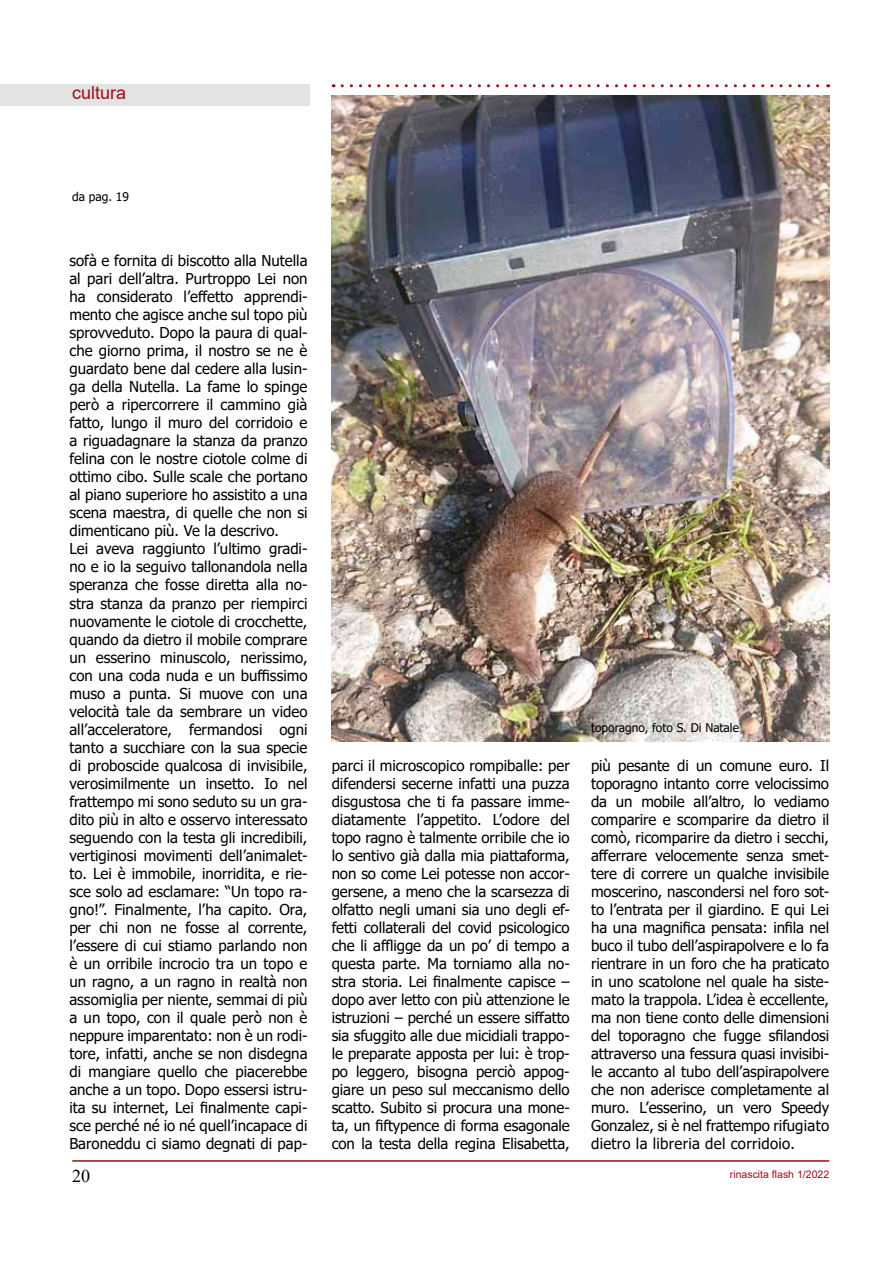
<style>
.page{position:relative;width:893px;height:1263px;background:#fff}
.page>*{position:absolute;margin:0;border:0;box-sizing:border-box;transform-origin:0 0}
.t1{font:18px "Arial";color:#a10c16}
.t2{font:18px "Times New Roman";color:#000}
.t3{font:15px/18px "Tahoma";color:#000;text-align:justify}
.t4{font:12px "Tahoma";color:#000}
.t5{font:10.5px "Arial";color:#a10c16}
</style>
<div class="page">
<svg style="left:342px;top:84px;width:487px;height:3px"></svg>
<hr style="left:72px;top:1160px;width:757px;height:2px;background:#a10c16">
<div style="left:0;top:84px;width:310px;height:21px;background:#e3e3e4"></div>
<img style="left:332px;top:96px;width:497px;height:645px">
<p class="t1" style="left:72px;top:80px;width:56px">cultura</p>
<p class="t4" style="left:72px;top:188px;width:58px">da pag. 19</p>
<p class="t3" style="left:69px;top:253px;width:240px;text-align:left">sofà e fornita di biscotto alla Nutella al pari dell’altra. Purtroppo Lei non ha considerato l’effetto apprendi&shy;mento che agisce anche sul topo più sprovveduto. Dopo la paura di qual&shy;che giorno prima, il nostro se ne è guardato bene dal cedere alla lusin&shy;ga della Nutella. La fame lo spinge però a ripercorrere il cammino già fatto, lungo il muro del corridoio e a riguadagnare la stanza da pranzo felina con le nostre ciotole colme di ottimo cibo. Sulle scale che portano al piano superiore ho assistito a una scena maestra, di quelle che non si dimenticano più. Ve la descrivo.<br>Lei aveva raggiunto l’ultimo gradi&shy;no e io la seguivo tallonandola nella speranza che fosse diretta alla no&shy;stra stanza da pranzo per riempirci nuovamente le ciotole di crocchette, quando da dietro il mobile comprare un esserino minuscolo, nerissimo, con una coda nuda e un buffissimo muso a punta. Si muove con una velocità tale da sembrare un video all’acceleratore, fermandosi ogni tanto a succhiare con la sua specie di proboscide qualcosa di invisibile, verosimilmente un insetto. Io nel frattempo mi sono seduto su un gra&shy;dito più in alto e osservo interessato seguendo con la testa gli incredibili, vertiginosi movimenti dell’animalet&shy;to. Lei è immobile, inorridita, e rie&shy;sce solo ad esclamare: “Un topo ra&shy;gno!”. Finalmente, l’ha capito. Ora, per chi non ne fosse al corrente, l’essere di cui stiamo parlando non è un orribile incrocio tra un topo e un ragno, a un ragno in realtà non assomiglia per niente, semmai di più a un topo, con il quale però non è neppure imparentato: non è un rodi&shy;tore, infatti, anche se non disdegna di mangiare quello che piacerebbe anche a un topo. Dopo essersi istru&shy;ita su internet, Lei finalmente capi&shy;sce perché né io né quell’incapace di Baroneddu ci siamo degnati di pap-</p>
<p class="t2" style="left:72px;top:1163px;width:19px">20</p>
<p class="t4" style="left:591px;top:720px;width:149px">toporagno, foto S. Di Natale</p>
<p class="t3" style="left:332px;top:757px;width:240px">parci il microscopico rompiballe: per difendersi secerne infatti una puzza disgustosa che ti fa passare imme&shy;diatamente l’appetito. L’odore del topo ragno è talmente orribile che io lo sentivo già dalla mia piattaforma, non so come Lei potesse non accor&shy;gersene, a meno che la scarsezza di olfatto negli umani sia uno degli ef&shy;fetti collaterali del covid psicologico che li affligge da un po’ di tempo a questa parte. Ma torniamo alla no&shy;stra storia. Lei finalmente capisce – dopo aver letto con più attenzione le istruzioni – perché un essere siffatto sia sfuggito alle due micidiali trappo&shy;le preparate apposta per lui: è trop&shy;po leggero, bisogna perciò appog&shy;giare un peso sul meccanismo dello scatto. Subito si procura una mone&shy;ta, un fiftypence di forma esagonale con la testa della regina Elisabetta,</p>
<p class="t3" style="left:591px;top:757px;width:240px">più pesante di un comune euro. Il toporagno intanto corre velocissimo da un mobile all’altro, lo vediamo comparire e scomparire da dietro il comò, ricomparire da dietro i secchi, afferrare velocemente senza smet&shy;tere di correre un qualche invisibile moscerino, nascondersi nel foro sot&shy;to l’entrata per il giardino. E qui Lei ha una magnifica pensata: infila nel buco il tubo dell’aspirapolvere e lo fa rientrare in un foro che ha praticato in uno scatolone nel quale ha siste&shy;mato la trappola. L’idea è eccellente, ma non tiene conto delle dimensioni del toporagno che fugge sfilandosi attraverso una fessura quasi invisibi&shy;le accanto al tubo dell’aspirapolvere che non aderisce completamente al muro. L’esserino, un vero Speedy Gonzalez, si è nel frattempo rifugiato dietro la libreria del corridoio.</p>
<p class="t5" style="left:730px;top:1166px;width:101px">rinascita flash 1/2022</p>
</div>
